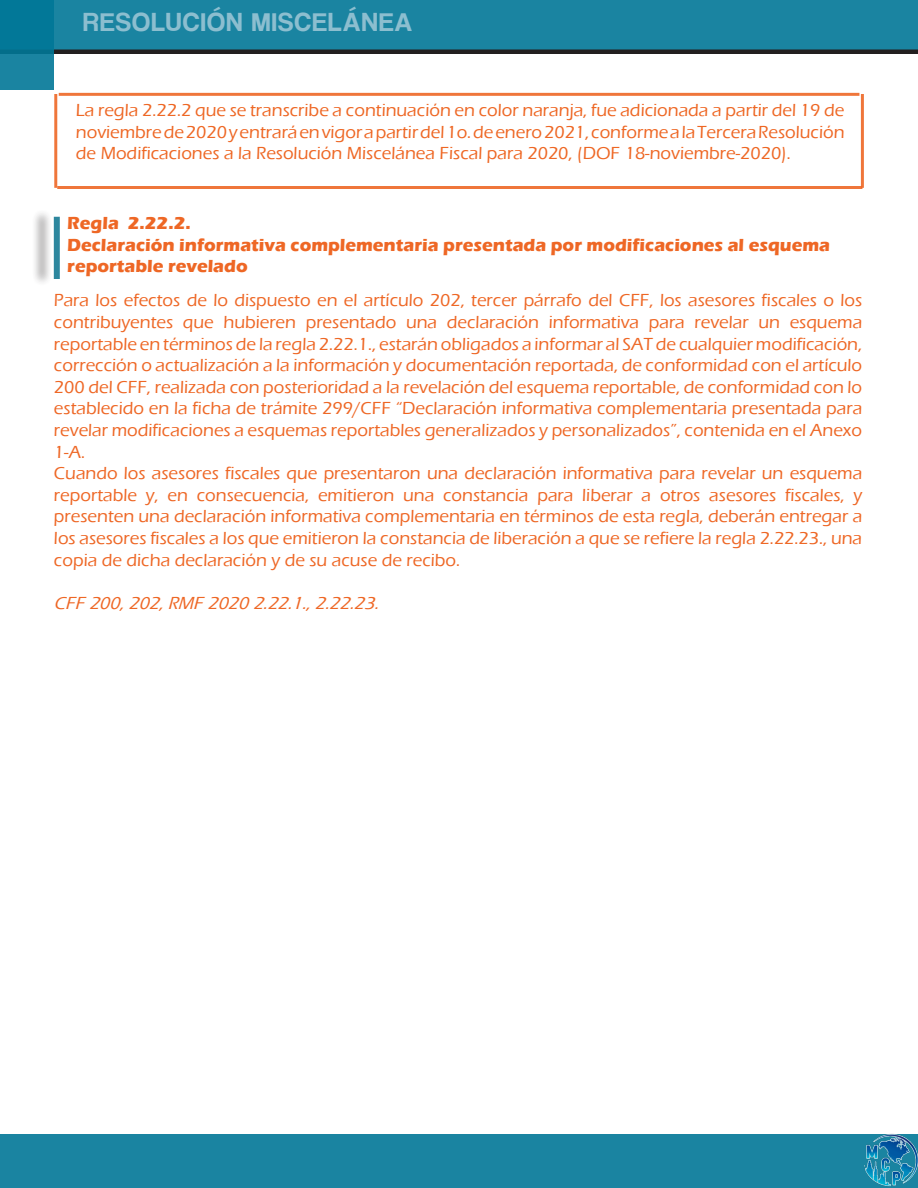
<style>
.page{position:relative;width:918px;height:1188px;background:#fff}
.page>*{position:absolute;margin:0;border:0;box-sizing:border-box;transform-origin:0 0}
.t1{font:27px "Coolvetica Rg";letter-spacing:.05em;color:#9ac5d5}
.t2{font:500 18px/21.6px "Eras ITC";color:#ee6725;text-align:justify}
.t3{font:500 18px/21.6px "Eras ITC";color:#ee6724;text-align:justify}
.t4{font:700 18px/21.6px "Eras ITC";color:#ee6725}
.t5{font:italic 500 18px "Eras ITC";color:#ee6725}
</style>
<div class="page">
<div style="left:0;top:0;width:918px;height:54px;background:#1a84a1"></div>
<div style="left:0;top:1134px;width:918px;height:54px;background:#1a84a1"></div>
<hr style="left:0;top:50px;width:918px;height:4px;background:#231f20">
<img style="left:864px;top:1134px;width:54px;height:53px">
<svg style="left:0;top:0;width:54px;height:90px;background:#0b7c9a"></svg>
<div style="left:31px;top:209px;width:22px;height:78px;background:#231f20;opacity:.5"></div>
<div style="left:54px;top:220px;width:6px;height:56px;background:#2d879e"></div>
<hr style="left:59px;top:93px;width:800px;height:3px;background:#ee6725">
<hr style="left:57px;top:186px;width:805px;height:3px;background:#ee6725">
<hr style="left:54px;top:94px;width:3px;height:94px;background:#ee6725">
<hr style="left:861px;top:94px;width:3px;height:94px;background:#ee6725">
<h1 class="t1" style="left:83px;top:6px;width:331px">RESOLUCIÓN MISCELÁNEA</h1>
<p class="t3" style="left:76px;top:100px;width:770px">La regla 2.22.2 que se transcribe a continuación en color naranja, fue adicionada a partir del 19 de noviembre de 2020 y entrará en vigor a partir del 1o. de enero 2021, conforme a la Tercera Resolución de Modificaciones a la Resolución Miscelánea Fiscal para 2020, (DOF 18-noviembre-2020).</p>
<p class="t4" style="left:67px;top:213px;width:764px">Regla 2.22.2.<br>Declaración informativa complementaria presentada por modificaciones al esquema reportable revelado</p>
<p class="t2" style="left:54px;top:290px;width:810px">Para los efectos de lo dispuesto en el artículo 202, tercer párrafo del CFF, los asesores fiscales o los contribuyentes que hubieren presentado una declaración informativa para revelar un esquema reportable en términos de la regla 2.22.1., estarán obligados a informar al SAT de cualquier modificación, corrección o actualización a la información y documentación reportada, de conformidad con el artículo 200 del CFF, realizada con posterioridad a la revelación del esquema reportable, de conformidad con lo establecido en la ficha de trámite 299/CFF “Declaración informativa complementaria presentada para revelar modificaciones a esquemas reportables generalizados y personalizados”, contenida en el Anexo 1-A.</p>
<p class="t2" style="left:54px;top:463px;width:810px">Cuando los asesores fiscales que presentaron una declaración informativa para revelar un esquema reportable y, en consecuencia, emitieron una constancia para liberar a otros asesores fiscales, y presenten una declaración informativa complementaria en términos de esta regla, deberán entregar a los asesores fiscales a los que emitieron la constancia de liberación a que se refiere la regla 2.22.23., una copia de dicha declaración y de su acuse de recibo.</p>
<p class="t5" style="left:54px;top:593px;width:331px">CFF 200,202,RMF 2020 2.22.1.,2.22.23.</p>
</div>
